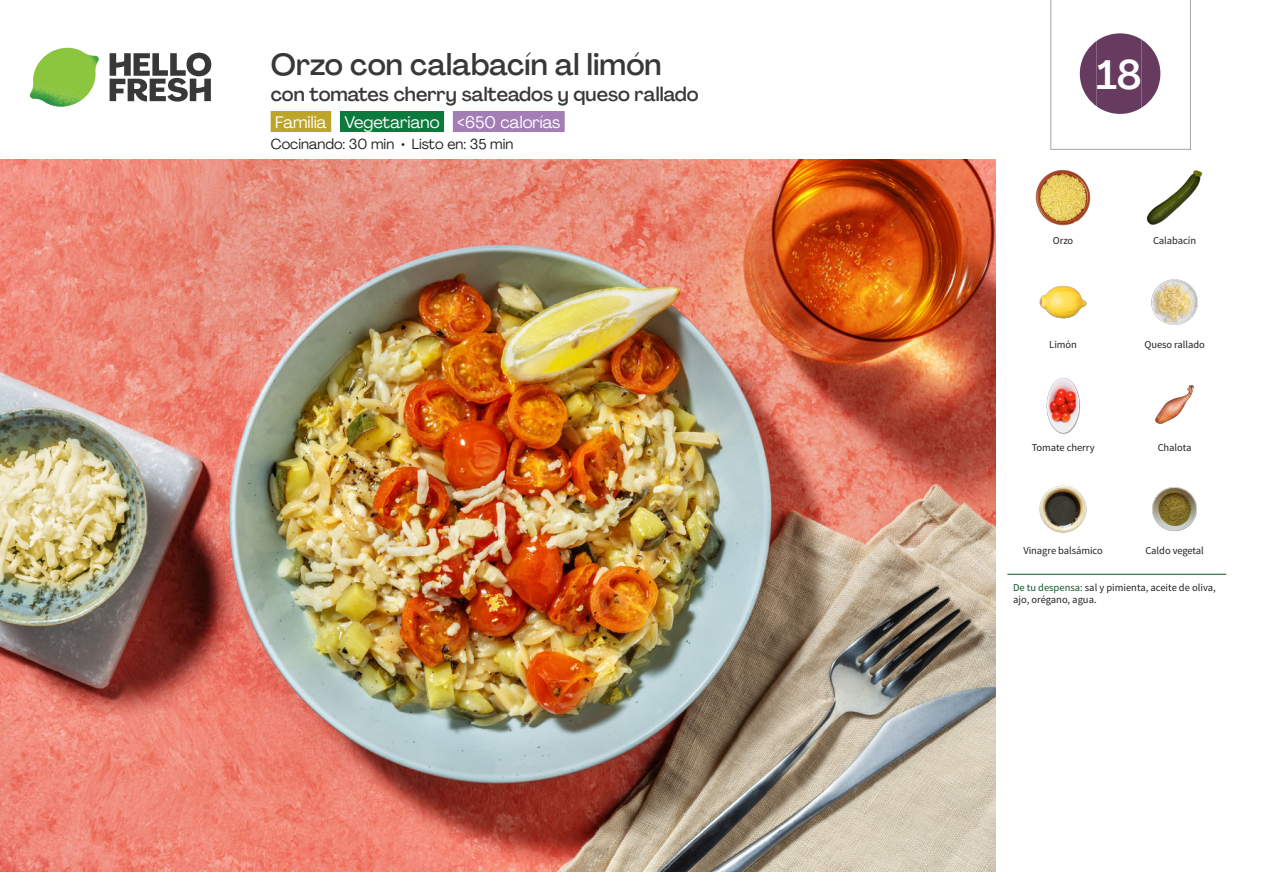
<style>
.page{position:relative;width:1263px;height:893px;background:#fff}
.page>*{position:absolute;margin:0;border:0;box-sizing:border-box;transform-origin:0 0}
._24_Recipe_Nr_Bag{font:500 40.5px "Agrandir";color:#fff}
._15_Titel_UK{font:500 30px "Agrandir";color:#383839}
._15_Titel_UK-2{font:500 19.5px "Agrandir";color:#383839}
._02_Box_Type{font:16.5px "Agrandir";color:#fff}
._02_Box_Type-2{font:14.25px "Agrandir";color:#231f20}
._18_FRONT_ingredients_UK{font:10.5px/12px "Source Sans Pro";letter-spacing:-.005em;color:#231f20}
.s1{color:#0e572c}
</style>
<div class="page">
<svg style="left:110px;top:53px;width:101px;height:49px"></svg>
<img style="left:30px;top:48px;width:69px;height:59px">
<img style="left:0;top:159px;width:995px;height:713px">
<div style="left:271px;top:111px;width:60px;height:21px;background:#bda529"></div>
<div style="left:340px;top:111px;width:104px;height:21px;background:#0d7a3d"></div>
<div style="left:453px;top:111px;width:112px;height:21px;background:#a47db7"></div>
<img style="left:1035px;top:170px;width:56px;height:56px">
<img style="left:1146px;top:170px;width:57px;height:55px">
<img style="left:1151px;top:279px;width:47px;height:46px">
<img style="left:1039px;top:285px;width:48px;height:34px">
<img style="left:1155px;top:385px;width:39px;height:39px">
<img style="left:1046px;top:377px;width:35px;height:57px">
<img style="left:1152px;top:487px;width:45px;height:45px">
<img style="left:1039px;top:485px;width:48px;height:48px">
<hr style="left:1007px;top:574px;width:219px;height:1px;background:#0e572c">
<svg style="left:1050px;top:0;width:141px;height:150px"></svg>
<p class="_15_Titel_UK" style="left:271px;top:46px;width:392px">Orzo con calabacín al limón</p>
<p class="_15_Titel_UK-2" style="left:271px;top:82px;width:429px">con tomates cherry salteados y queso rallado</p>
<p class="_02_Box_Type" style="left:275px;top:112px;width:287px">Familia Vegetariano &lt;650 calorías</p>
<p class="_02_Box_Type-2" style="left:271px;top:135px;width:244px">Cocinando: 30 min • Listo en: 35 min</p>
<p class="_24_Recipe_Nr_Bag" style="left:1096px;top:50px;width:46px">18</p>
<p class="_18_FRONT_ingredients_UK" style="left:1053px;top:235px;width:22px">Orzo</p>
<p class="_18_FRONT_ingredients_UK" style="left:1153px;top:235px;width:45px">Calabacín</p>
<p class="_18_FRONT_ingredients_UK" style="left:1049px;top:339px;width:29px">Limón</p>
<p class="_18_FRONT_ingredients_UK" style="left:1144px;top:339px;width:62px">Queso rallado</p>
<p class="_18_FRONT_ingredients_UK" style="left:1032px;top:441px;width:64px">Tomate cherry</p>
<p class="_18_FRONT_ingredients_UK" style="left:1158px;top:441px;width:35px">Chalota</p>
<p class="_18_FRONT_ingredients_UK" style="left:1023px;top:545px;width:81px">Vinagre balsámico</p>
<p class="_18_FRONT_ingredients_UK" style="left:1145px;top:545px;width:60px">Caldo vegetal</p>
<p class="_18_FRONT_ingredients_UK" style="left:1013px;top:581px;width:204px"><span class="s1">De tu despensa:</span> sal y pimienta, aceite de oliva, ajo, orégano, agua.</p>
</div>
